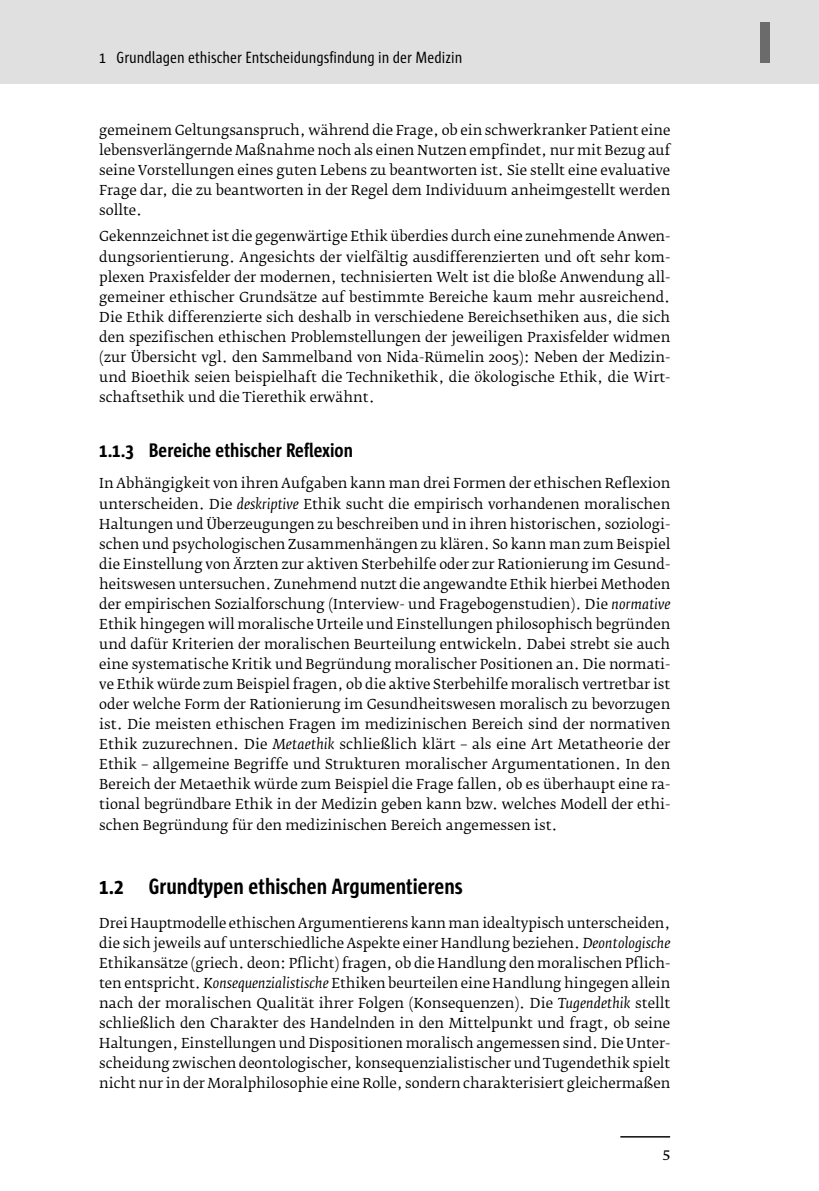
<style>
.page{position:relative;width:819px;height:1191px;background:#fff}
.page>*{position:absolute;margin:0;border:0;box-sizing:border-box;transform-origin:0 0}
.t1{font:800 59.5px "Sun Cd";color:#6b6b6b}
.t2{font:700 22.75px "Sun Cd";color:#000}
.t3{font:700 20.12px "Sun Cd";color:#000}
.t4{font:16.62px "Sun Cd";color:#000}
.t5{font:15.75px "Fedra Serif B Pro";color:#000}
.t6{font:13.65px/20.1px "Fedra Serif B Pro";color:#000;text-align:justify}
.s1{font-style:italic}
</style>
<div class="page">
<div style="left:0;top:0;width:819px;height:84px;background:#e0e0e0"></div>
<hr style="left:620px;top:1136px;width:50px;height:1px;background:#000">
<p class="t4" style="left:99px;top:51px;width:364px">1 Grundlagen ethischer Entscheidungs findung in der Medizin</p>
<p class="t6" style="left:99px;top:121px;width:572px">gemeinem Geltungsanspruch, während die Frage, ob ein schwerkranker Patient eine lebensverlängernde Maßnahme noch als einen Nutzen empfindet, nur mit Bezug auf seine Vorstellungen eines guten Lebens zu beantworten ist. Sie stellt eine evaluative Frage dar, die zu beantworten in der Regel dem Individuum anheimgestellt werden sollte.</p>
<p class="t6" style="left:99px;top:227px;width:572px">Gekennzeichnet ist die gegenwärtige Ethik überdies durch eine zunehmende Anwen&shy;dungsorientierung. Angesichts der vielfältig ausdifferenzierten und oft sehr kom&shy;plexen Praxisfelder der modernen, technisierten Welt ist die bloße Anwendung all&shy;gemeiner ethischer Grundsätze auf bestimmte Bereiche kaum mehr ausreichend.<br>Die Ethik differenzierte sich deshalb in verschiedene Bereichsethiken aus, die sich den spezifischen ethischen Problemstellungen der jeweiligen Praxisfelder widmen (zur Übersicht vgl. den Sammelband von Nida-Rümelin 2005 ): Neben der Medizin&shy;und Bioethik seien beispielhaft die Technikethik, die ökologische Ethik, die Wirt&shy;schaftsethik und die Tierethik erwähnt.</p>
<h3 class="t3" style="left:99px;top:442px;width:255px">1.1.3 Bereiche ethischer Reflexion</h3>
<p class="t6" style="left:99px;top:474px;width:572px">In Abhängigkeit von ihren Aufgaben kann man drei Formen der ethischen Reflexion unterscheiden. Die <span class="s1">deskriptive</span> Ethik sucht die empirisch vorhandenen moralischen Haltungen und Überzeugungen zu beschreiben und in ihren historischen, soziologi&shy;schen und psychologischen Zusammenhängen zu klären. So kann man zum Beispiel die Einstellung von Ärzten zur aktiven Sterbehilfe oder zur Rationierung im Gesund&shy;heitswesen untersuchen. Zunehmend nutzt die angewandte Ethik hierbei Methoden der empirischen Sozialforschung (Interview- und Fragebogenstudien). Die <span class="s1">normative </span>Ethik hingegen will moralische Urteile und Einstellungen philosophisch begründen und dafür Kriterien der moralischen Beurteilung entwickeln. Dabei strebt sie auch eine systematische Kritik und Begründung moralischer Positionen an. Die normati&shy;ve Ethik würde zum Beispiel fragen, ob die aktive Sterbehilfe moralisch vertretbar ist oder welche Form der Rationierung im Gesundheitswesen moralisch zu bevorzugen ist. Die meisten ethischen Fragen im medizinischen Bereich sind der normativen Ethik zuzurechnen. Die <span class="s1">Metaethik</span> schließlich klärt – als eine Art Metatheorie der Ethik – allgemeine Begriffe und Strukturen moralischer Argumentationen. In den Bereich der Metaethik würde zum Beispiel die Frage fallen, ob es überhaupt eine ra&shy;tional begründbare Ethik in der Medizin geben kann bzw. welches Modell der ethi&shy;schen Begründung für den medizinischen Bereich angemessen ist.</p>
<h2 class="t2" style="left:99px;top:877px;width:365px">1.2 Grundtypen ethischen Argumentierens</h2>
<p class="t6" style="left:99px;top:913px;width:572px">Drei Hauptmodelle ethischen Argumentierens kann man idealtypisch unterscheiden, die sich jeweils auf unterschiedliche Aspekte einer Handlung beziehen. <span class="s1">Deontologische </span>Ethikansätze (griech. deon: Pflicht) fragen, ob die Handlung den moralischen Pflich&shy;ten entspricht. <span class="s1">Konsequenzialistische</span> Ethiken beurteilen eine Handlung hingegen allein nach der moralischen Qualität ihrer Folgen (Konsequenzen). Die <span class="s1">Tugendethik</span> stellt schließlich den Charakter des Handelnden in den Mittelpunkt und fragt, ob seine Haltungen, Einstellungen und Dispositionen moralisch angemessen sind. Die Unter&shy;scheidung zwischen deontologischer, konsequenzialistischer und Tugendethik spielt nicht nur in der Moralphilosophie eine Rolle, sondern charakterisiert gleichermaßen</p>
<p class="t5" style="left:662px;top:1146px;width:9px">5</p>
<h1 class="t1" style="left:757px;top:21px;width:17px">I</h1>
</div>
